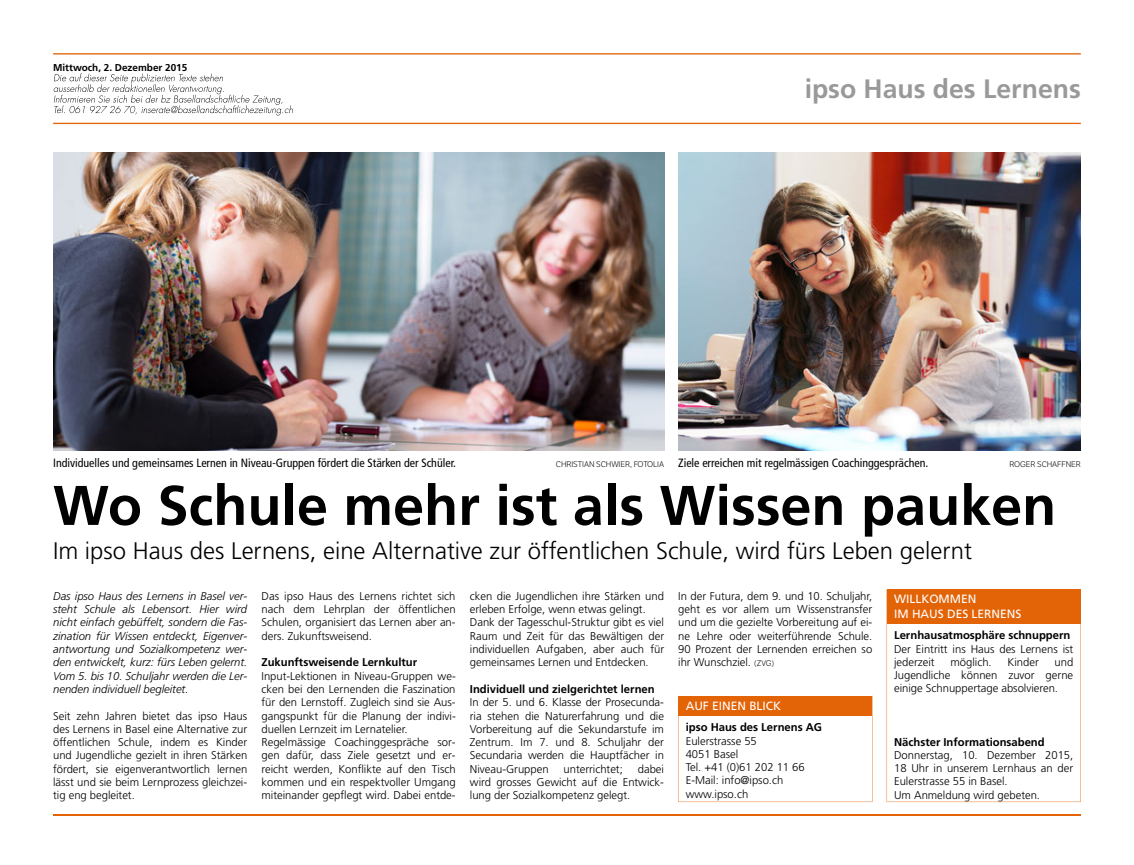
<style>
.page{position:relative;width:1134px;height:865px;background:#fff}
.page>*{position:absolute;margin:0;border:0;box-sizing:border-box;transform-origin:0 0}
.t1{font:700 55.88px "Frutiger";color:#000}
.t2{font:700 26.62px "Frutiger";color:#999}
.t3{font:300 23.88px "Frutiger";color:#000}
.t4{font:condensed 12px "Frutiger";letter-spacing:-.005em;color:#000}
.t5{font:12px/14.4px "Frutiger";color:#fff}
.t6{font:300 11.25px/13.2px "Frutiger";color:#000;text-align:justify}
.t7{font:italic 300 11.25px/13.2px "Frutiger";color:#000;text-align:justify}
.t8{font:700 11.25px "Frutiger";letter-spacing:-.005em;color:#000}
.t9{font:700 10px "Frutiger";color:#000}
.t10{font:8px "LFT Etica Lt Standard,Light,normal 00";letter-spacing:-.005em;color:#000}
.s1{font-family:"LFT Etica Lt Standard,Light,normal 00";font-stretch:normal;font-size:8px}
.s2{font-family:"LFT Etica Lt Standard,Light,normal 00";font-weight:400;font-size:8px}
</style>
<div class="page">
<hr style="left:53px;top:53px;width:1028px;height:1px;background:#e36307">
<hr style="left:53px;top:123px;width:1028px;height:1px;background:#e36307">
<svg style="left:54px;top:73px;width:239px;height:42px"></svg>
<hr style="left:53px;top:814px;width:1028px;height:1px;background:#e36307">
<svg style="left:678px;top:695px;width:194px;height:107px"></svg>
<div style="left:679px;top:695px;width:193px;height:20px;background:#e36307"></div>
<svg style="left:887px;top:589px;width:194px;height:213px"></svg>
<div style="left:887px;top:589px;width:193px;height:34px;background:#e36307"></div>
<img style="left:53px;top:152px;width:611px;height:298px">
<img style="left:679px;top:152px;width:402px;height:298px">
<p class="t9" style="left:53px;top:62px;width:136px">Mittwoch, 2. Dezember 2015</p>
<h2 class="t2" style="left:805px;top:73px;width:278px">ipso Haus des Lernens</h2>
<p class="t4" style="left:53px;top:455px;width:404px">Individuelles und gemeinsames Lernen in Niveau-Gruppen fördert die Stärken der Schüler.</p>
<p class="t4" style="left:556px;top:455px;width:374px"><span class="s1">CHRISTIAN SCHWIER, FOTOLIA</span> Ziele erreichen mit regelmässigen Coachinggesprächen.</p>
<p class="t10" style="left:1009px;top:459px;width:73px">ROGER SCHAFFNER</p>
<h1 class="t1" style="left:53px;top:472px;width:1005px">Wo Schule mehr ist als Wissen pauken</h1>
<h3 class="t3" style="left:53px;top:537px;width:920px">Im ipso Haus des Lernens, eine Alternative zur öffentlichen Schule, wird fürs Leben gelernt</h3>
<p class="t7" style="left:53px;top:589px;width:196px">Das ipso Haus des Lernens in Basel ver&shy;steht Schule als Lebensort. Hier wird nicht einfach gebüffelt, sondern die Fas&shy;zination für Wissen entdeckt, Eigenver&shy;antwortung und Sozialkompetenz wer&shy;den entwickelt, kurz: fürs Leben gelernt.<br>Vom 5. bis 10. Schuljahr werden die Ler&shy;nenden individuell begleitet.</p>
<p class="t6" style="left:53px;top:709px;width:196px">Seit zehn Jahren bietet das ipso Haus des Lernens in Basel eine Alternative zur öffentlichen Schule, indem es Kinder und Jugendliche gezielt in ihren Stärken fördert, sie eigenverantwortlich lernen lässt und sie beim Lernprozess gleichzei&shy;tig eng begleitet.</p>
<p class="t6" style="left:261px;top:589px;width:196px">Das ipso Haus des Lernens richtet sich nach dem Lehrplan der öffentlichen Schulen, organisiert das Lernen aber an&shy;ders. Zukunftsweisend.</p>
<p class="t8" style="left:261px;top:655px;width:157px">Zukunftsweisende Lernkultur</p>
<p class="t6" style="left:261px;top:669px;width:196px;text-align:left">Input-Lektionen in Niveau-Gruppen we&shy;cken bei den Lernenden die Faszination für den Lernstoff. Zugleich sind sie Aus&shy;gangspunkt für die Planung der indivi&shy;duellen Lernzeit im Lernatelier.<br>Regelmässige Coachinggespräche sor&shy;gen dafür, dass Ziele gesetzt und er&shy;reicht werden, Konflikte auf den Tisch kommen und ein respektvoller Umgang miteinander gepflegt wird. Dabei entde-</p>
<p class="t6" style="left:470px;top:589px;width:196px;text-align:left">cken die Jugendlichen ihre Stärken und erleben Erfolge, wenn etwas gelingt.<br>Dank der Tagesschul-Struktur gibt es viel Raum und Zeit für das Bewältigen der individuellen Aufgaben, aber auch für gemeinsames Lernen und Entdecken.</p>
<p class="t8" style="left:470px;top:682px;width:186px">Individuell und zielgerichtet lernen</p>
<p class="t6" style="left:470px;top:696px;width:196px">In der 5. und 6. Klasse der Prosecunda&shy;ria stehen die Naturerfahrung und die Vorbereitung auf die Sekundarstufe im Zentrum. Im 7. und 8. Schuljahr der Secundaria werden die Hauptfächer in Niveau-Gruppen</p>
<p class="t6" style="left:470px;top:762px;width:196px;text-indent:168px">dabei wird grosses Gewicht auf die Entwick&shy;lung der Sozialkompetenz gelegt.</p>
<p class="t6" style="left:564px;top:762px;width:61px">unterrichtet;</p>
<p class="t6" style="left:678px;top:589px;width:196px">In der Futura, dem 9. und 10. Schuljahr, geht es vor allem um Wissenstransfer und um die gezielte Vorbereitung auf ei&shy;ne Lehre oder weiterführende Schule.<br>90 Prozent der Lernenden erreichen so ihr Wunschziel. <span class="s2">(ZVG)</span></p>
<p class="t5" style="left:686px;top:698px;width:97px">AUF EINEN BLICK</p>
<p class="t8" style="left:686px;top:720px;width:138px">ipso Haus des Lernens AG</p>
<p class="t6" style="left:686px;top:734px;width:121px;text-align:left">Eulerstrasse 55<br>4051 Basel<br>Tel. +41 (0)61 202 11 66<br>E-Mail: info@ipso.ch www.ipso.ch</p>
<p class="t5" style="left:894px;top:592px;width:129px">WILLKOMMEN<br>IM HAUS DES LERNENS</p>
<p class="t8" style="left:894px;top:628px;width:178px">Lernhausatmosphäre schnuppern</p>
<p class="t6" style="left:894px;top:642px;width:181px">Der Eintritt ins Haus des Lernens ist jederzeit</p>
<p class="t6" style="left:894px;top:655px;width:181px;text-indent:160px">und Jugendliche können zuvor gerne einige Schnuppertage absolvieren.</p>
<p class="t6" style="left:950px;top:655px;width:43px">möglich.</p>
<p class="t6" style="left:1007px;top:655px;width:33px">Kinder</p>
<p class="t8" style="left:894px;top:735px;width:152px">Nächster Informationsabend</p>
<p class="t6" style="left:894px;top:748px;width:181px;text-align:left">Donnerstag, 10. Dezember 2015,<br>18 Uhr in unserem Lernhaus an der<br>Eulerstrasse 55 in Basel.<br>Um Anmeldung wird gebeten.</p>
</div>
